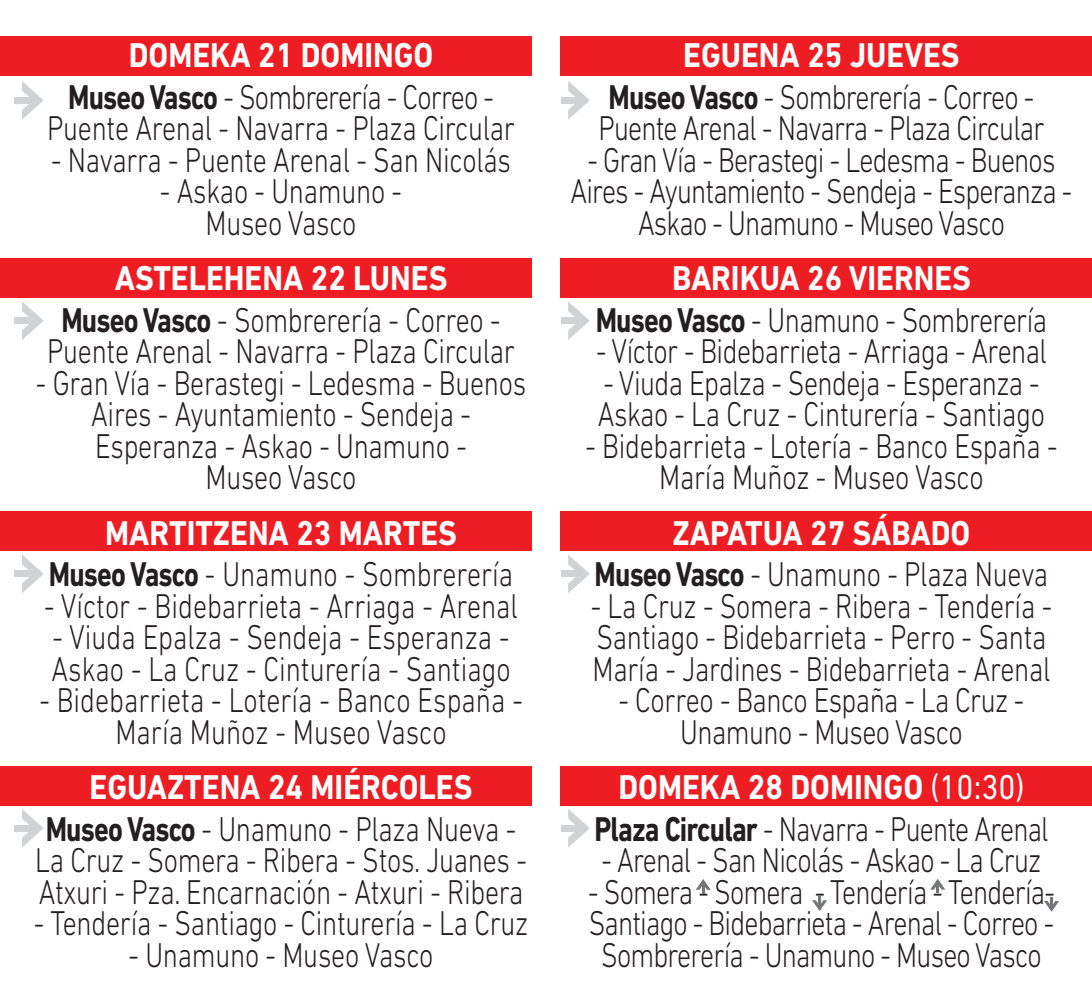
<style>
.page{position:relative;width:1092px;height:993px;background:#fff}
.page>*{position:absolute;margin:0;border:0;box-sizing:border-box;transform-origin:0 0}
.t1{font:300 35px/31.5px "DIN Next LT Pro";letter-spacing:-.01em;color:#231f20;text-align:center;scale:.8 1}
.t2{font:300 35px/31.5px "DIN Next LT Pro";letter-spacing:-.03em;color:#231f20;text-align:center;scale:.8 1}
.t3{font:700 35px/41.3px "DIN Next LT Pro";color:#fff;text-align:center;scale:.9 1}
.s1{font-weight:700;color:#fff}
.s2{font-weight:700}
.s3{color:#231f20}
.s4{font-weight:300;color:#231f20}
.s5{font-weight:400;color:#fff}
</style>
<div class="page">
<div style="left:0;top:36px;width:531px;height:40px;background:#ee1d23"></div>
<div style="left:561px;top:36px;width:530px;height:40px;background:#ee1d23"></div>
<div style="left:0;top:511px;width:531px;height:40px;background:#ee1d23"></div>
<div style="left:561px;top:511px;width:530px;height:40px;background:#ee1d23"></div>
<div style="left:0;top:258px;width:531px;height:40px;background:#ee1d23"></div>
<div style="left:561px;top:258px;width:530px;height:40px;background:#ee1d23"></div>
<div style="left:0;top:765px;width:531px;height:40px;background:#ee1d23"></div>
<div style="left:561px;top:765px;width:530px;height:40px;background:#ee1d23"></div>
<svg style="left:22px;top:555px;width:22px;height:38px"></svg>
<div style="left:15px;top:570px;width:23px;height:7px;background:#d1d2d4"></div>
<svg style="left:568px;top:555px;width:22px;height:38px"></svg>
<div style="left:561px;top:570px;width:23px;height:7px;background:#d1d2d4"></div>
<svg style="left:22px;top:301px;width:22px;height:39px"></svg>
<div style="left:15px;top:317px;width:23px;height:7px;background:#d1d2d4"></div>
<svg style="left:568px;top:301px;width:22px;height:39px"></svg>
<div style="left:561px;top:317px;width:23px;height:7px;background:#d1d2d4"></div>
<svg style="left:22px;top:81px;width:22px;height:39px"></svg>
<div style="left:15px;top:97px;width:23px;height:7px;background:#d1d2d4"></div>
<svg style="left:568px;top:81px;width:22px;height:39px"></svg>
<div style="left:561px;top:97px;width:23px;height:7px;background:#d1d2d4"></div>
<svg style="left:22px;top:809px;width:22px;height:38px"></svg>
<div style="left:15px;top:824px;width:23px;height:7px;background:#d1d2d4"></div>
<svg style="left:568px;top:809px;width:22px;height:38px"></svg>
<div style="left:561px;top:824px;width:23px;height:7px;background:#d1d2d4"></div>
<svg style="left:695px;top:879px;width:15px;height:14px"></svg>
<svg style="left:812px;top:896px;width:15px;height:14px"></svg>
<svg style="left:930px;top:879px;width:15px;height:13px"></svg>
<svg style="left:1044px;top:897px;width:14px;height:14px"></svg>
<p class="t2" style="left:68px;top:34px;width:533px;line-height:41.3px"><span class="s1">DOMEKA 21 DOMINGO<br></span><span class="s2">Museo Vasco</span> - Sombrerería - Correo -</p>
<p class="t1" style="left:47px;top:112px;width:586px">Puente Arenal - Navarra - Plaza Circular</p>
<p class="t1" style="left:51px;top:144px;width:576px">- Navarra - Puente Arenal - San Nicolás</p>
<p class="t1" style="left:160px;top:175px;width:304px">- Askao - Unamuno -<br>Museo Vasco</p>
<p class="t1" style="left:61px;top:257px;width:550px;line-height:41.3px"><span class="s1">ASTELEHENA 22 LUNES<br></span><span class="s2">Museo Vasco</span> - Sombrerería - Correo -</p>
<p class="t1" style="left:47px;top:335px;width:586px">Puente Arenal - Navarra - Plaza Circular</p>
<p class="t1" style="left:36px;top:366px;width:614px">- Gran Vía - Berastegi - Ledesma - Buenos<br>Aires - Ayuntamiento - Sendeja -<br>Esperanza - Askao - Unamuno -<br>Museo Vasco</p>
<p class="t1" style="left:49px;top:511px;width:582px;line-height:41.3px"><span class="s1">MARTITZENA 23 MARTES<br></span><span class="s2">Museo Vasco</span> - Unamuno - Sombrerería</p>
<p class="t1" style="left:44px;top:589px;width:593px">- Víctor - Bidebarrieta - Arriaga - Arenal</p>
<p class="t1" style="left:52px;top:621px;width:575px;text-align:left">- Viuda Epalza - Sendeja - Esperanza -<br>Askao - La Cruz - Cinturería - Santiago</p>
<p class="t1" style="left:39px;top:684px;width:606px">- Bidebarrieta - Lotería - Banco España -<br>María Muñoz - Museo Vasco</p>
<p class="t3" style="left:46px;top:766px;width:524px">EGUAZTENA 24 MIÉRCOLES<br><span class="s3">Museo Vasco</span> <span class="s4">- Unamuno - Plaza Nueva -</span></p>
<p class="t1" style="left:35px;top:844px;width:616px;text-align:left">La Cruz - Somera - Ribera - Stos. Juanes -<br>Atxuri - Pza. Encarnación - Atxuri - Ribera</p>
<p class="t1" style="left:34px;top:907px;width:619px">- Tendería - Santiago - Cinturería - La Cruz</p>
<p class="t1" style="left:129px;top:938px;width:382px">- Unamuno - Museo Vasco</p>
<p class="t2" style="left:608px;top:34px;width:533px;line-height:41.3px"><span class="s1">EGUENA 25 JUEVES<br></span><span class="s2">Museo Vasco</span> - Sombrerería - Correo -</p>
<p class="t2" style="left:598px;top:112px;width:559px">Puente Arenal - Navarra - Plaza Circular</p>
<p class="t2" style="left:570px;top:144px;width:628px">- Gran Vía - Berastegi - Ledesma - Buenos<br>Aires - Ayuntamiento - Sendeja - Esperanza -<br>Askao - Unamuno - Museo Vasco</p>
<p class="t1" style="left:595px;top:257px;width:565px;line-height:41.3px"><span class="s1">BARIKUA 26 VIERNES<br></span><span class="s2">Museo Vasco</span> - Unamuno - Sombrerería</p>
<p class="t1" style="left:596px;top:335px;width:565px">- Víctor - Bidebarrieta - Arriaga - Arenal</p>
<p class="t1" style="left:598px;top:366px;width:560px;text-align:left">- Viuda Epalza - Sendeja - Esperanza -<br>Askao - La Cruz - Cinturería - Santiago</p>
<p class="t1" style="left:585px;top:429px;width:592px">- Bidebarrieta - Lotería - Banco España -<br>María Muñoz - Museo Vasco</p>
<p class="t1" style="left:594px;top:511px;width:568px;line-height:41.3px"><span class="s1">ZAPATUA 27 SÁBADO<br></span><span class="s2">Museo Vasco</span> - Unamuno - Plaza Nueva</p>
<p class="t1" style="left:590px;top:589px;width:578px;text-align:left">- La Cruz - Somera - Ribera - Tendería -<br>Santiago - Bidebarrieta - Perro - Santa<br>María - Jardines - Bidebarrieta - Arenal</p>
<p class="t1" style="left:618px;top:684px;width:509px">- Correo - Banco España - La Cruz -<br>Unamuno - Museo Vasco</p>
<p class="t2" style="left:594px;top:766px;width:569px;line-height:41.3px"><span class="s1">DOMEKA 28 DOMINGO</span> <span class="s5">(10:30)<br></span><span class="s2">Plaza Circular</span> - Navarra - Puente Arenal</p>
<p class="t2" style="left:601px;top:844px;width:551px">- Arenal - San Nicolás - Askao - La Cruz</p>
<p class="t2" style="left:588px;top:875px;width:585px">- Somera - Somera - Tendería - Tendería-<br>Santiago - Bidebarrieta - Arenal - Correo -<br>Sombrerería - Unamuno - Museo Vasco</p>
</div>
